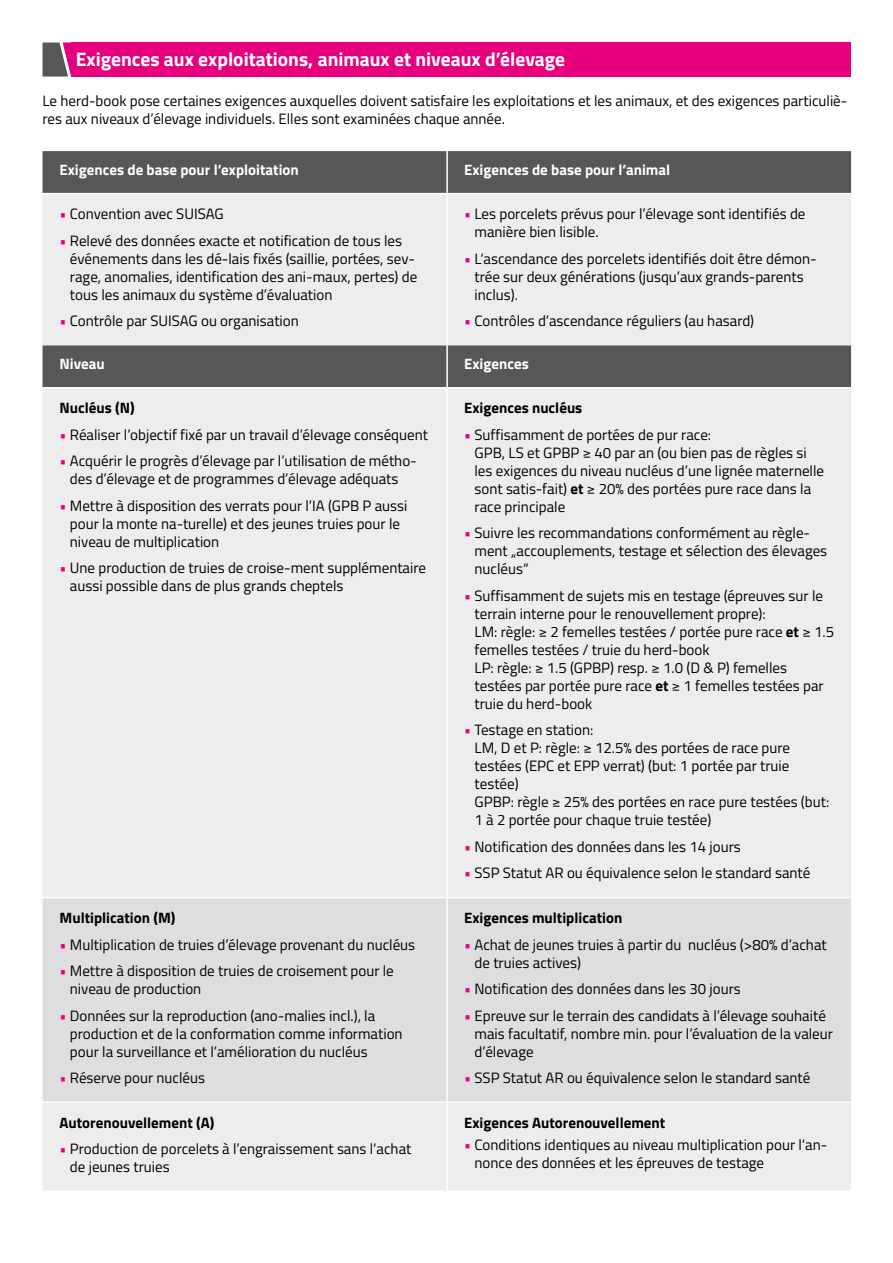
<style>
.page{position:relative;width:893px;height:1263px;background:#fff}
.page>*{position:absolute;margin:0;border:0;box-sizing:border-box;transform-origin:0 0}
.t1{font:700 19.5px "Titillium Web";color:#fff}
.t2{font:15px/18px "Titillium Web";color:#000}
.t3{font:700 15px "Titillium Web";color:#000}
.t4{font:700 15px "Titillium Web";color:#fff}
.s1{color:#e6007d}
.s2{font-weight:700}
</style>
<div class="page">
<svg style="left:43px;top:43px;width:28px;height:34px"></svg>
<div style="left:71px;top:43px;width:779px;height:34px;background:#e6007d"></div>
<div style="left:43px;top:151px;width:808px;height:42px;background:#575756"></div>
<div style="left:43px;top:194px;width:808px;height:996px;background:#ededed"></div>
<div style="left:43px;top:898px;width:808px;height:203px;background:#dedede"></div>
<hr style="left:446px;top:151px;width:2px;height:42px;background:#fff">
<hr style="left:446px;top:194px;width:2px;height:151px;background:#fff">
<hr style="left:446px;top:345px;width:2px;height:42px;background:#fff">
<hr style="left:43px;top:387px;width:404px;height:1px;background:#fff">
<hr style="left:447px;top:387px;width:404px;height:1px;background:#fff">
<hr style="left:446px;top:388px;width:2px;height:509px;background:#fff">
<hr style="left:43px;top:897px;width:404px;height:1px;background:#fff">
<hr style="left:447px;top:897px;width:404px;height:1px;background:#fff">
<hr style="left:446px;top:898px;width:2px;height:203px;background:#fff">
<hr style="left:43px;top:1101px;width:404px;height:2px;background:#fff">
<hr style="left:447px;top:1101px;width:404px;height:2px;background:#fff">
<hr style="left:446px;top:1103px;width:2px;height:87px;background:#fff">
<h1 class="t1" style="left:76px;top:44px;width:491px">Exigences aux exploitations, animaux et niveaux d’élevage</h1>
<p class="t2" style="left:43px;top:91px;width:806px">Le herd-book pose certaines exigences auxquelles doivent satisfaire les exploitations et les animaux, et des exigences particuliè&shy;res aux niveaux d’élevage individuels. Elles sont examinées chaque année.</p>
<p class="t4" style="left:60px;top:158px;width:241px">Exigences de base pour l’exploitation</p>
<p class="t4" style="left:464px;top:158px;width:208px">Exigences de base pour l’animal</p>
<p class="t2" style="left:60px;top:204px;width:166px"><span class="s1">•</span> Convention avec SUISAG</p>
<p class="t2" style="left:70px;top:231px;width:349px;text-indent:-10px"><span class="s1">•</span> Relevé des données exacte et notification de tous les événements dans les dé-lais fixés (saillie, portées, sev&shy;rage, anomalies, identification des ani-maux, pertes) de tous les animaux du système d’évaluation</p>
<p class="t2" style="left:60px;top:311px;width:241px"><span class="s1">•</span> Contrôle par SUISAG ou organisation</p>
<p class="t2" style="left:474px;top:204px;width:332px;text-indent:-10px"><span class="s1">•</span> Les porcelets prévus pour l’élevage sont identifiés de manière bien lisible.</p>
<p class="t2" style="left:474px;top:249px;width:344px;text-indent:-10px"><span class="s1">•</span> L‘ascendance des porcelets identifiés doit être démon&shy;trée sur deux générations (jusqu’aux grands-parents inclus).</p>
<p class="t2" style="left:464px;top:311px;width:292px"><span class="s1">•</span> Contrôles d’ascendance réguliers (au hasard)</p>
<p class="t4" style="left:60px;top:353px;width:47px">Niveau</p>
<p class="t4" style="left:464px;top:353px;width:66px">Exigences</p>
<p class="t3" style="left:60px;top:397px;width:77px">Nucléus (N)</p>
<p class="t2" style="left:60px;top:425px;width:370px"><span class="s1">•</span> Réaliser l’objectif fixé par un travail d’élevage conséquent</p>
<p class="t2" style="left:60px;top:451px;width:359px;text-align:center"><span class="s1">•</span> Acquérir le progrès d’élevage par l’utilisation de métho&shy;des d’élevage et de programmes d’élevage adéquats</p>
<p class="t2" style="left:70px;top:496px;width:339px;text-indent:-10px"><span class="s1">•</span> Mettre à disposition des verrats pour l’IA (GPB P aussi pour la monte na-turelle) et des jeunes truies pour le niveau de multiplication</p>
<p class="t2" style="left:70px;top:558px;width:358px;text-indent:-10px"><span class="s1">•</span> Une production de truies de croise-ment supplémentaire aussi possible dans de plus grands cheptels</p>
<p class="t3" style="left:464px;top:397px;width:120px">Exigences nucléus</p>
<p class="t2" style="left:474px;top:425px;width:351px;text-indent:-10px"><span class="s1">•</span> Suffisamment de portées de pur race:<br>GPB, LS et GPBP ≥ 40 par an (ou bien pas de règles si les exigences du niveau nucléus d’une lignée maternelle sont satis-fait) <span class="s2">et</span> ≥ 20% des portées pure race dans la race principale</p>
<p class="t2" style="left:474px;top:523px;width:354px;text-indent:-10px"><span class="s1">•</span> Suivre les recommandations conformément au règle&shy;ment „accouplements, testage et sélection des élevages nucléus“</p>
<p class="t2" style="left:474px;top:586px;width:361px;text-indent:-10px"><span class="s1">•</span> Suffisamment de sujets mis en testage (épreuves sur le terrain interne pour le renouvellement propre):<br>LM: règle: ≥ 2 femelles testées / portée pure race <span class="s2">et</span> ≥ 1.5 femelles testées / truie du herd-book<br>LP: règle: ≥ 1.5 (GPBP) resp. ≥ 1.0 (D &amp; P) femelles testées par portée pure race <span class="s2">et</span> ≥ 1 femelles testées par truie du herd-book</p>
<p class="t2" style="left:474px;top:720px;width:356px;text-indent:-10px"><span class="s1">•</span> Testage en station:<br>LM, D et P: règle: ≥ 12.5% des portées de race pure testées (EPC et EPP verrat) (but: 1 portée par truie testée)<br>GPBP: règle ≥ 25% des portées en race pure testées (but:<br>1 à 2 portée pour chaque truie testée)</p>
<p class="t2" style="left:464px;top:837px;width:278px"><span class="s1">•</span> Notification des données dans les 14 jours</p>
<p class="t2" style="left:464px;top:863px;width:348px"><span class="s1">•</span> SSP Statut AR ou équivalence selon le standard santé</p>
<p class="t3" style="left:60px;top:906px;width:117px">Multiplication (M)</p>
<p class="t2" style="left:60px;top:934px;width:357px"><span class="s1">•</span> Multiplication de truies d’élevage provenant du nucléus</p>
<p class="t2" style="left:70px;top:961px;width:325px;text-indent:-10px"><span class="s1">•</span> Mettre à disposition de truies de croisement pour le niveau de production</p>
<p class="t2" style="left:70px;top:1005px;width:334px;text-indent:-10px"><span class="s1">•</span> Données sur la reproduction (ano-malies incl.), la production et de la conformation comme information pour la surveillance et l’amélioration du nucléus</p>
<p class="t2" style="left:60px;top:1068px;width:147px"><span class="s1">•</span> Réserve pour nucléus</p>
<p class="t3" style="left:60px;top:1111px;width:156px">Autorenouvellement (A)</p>
<p class="t2" style="left:70px;top:1139px;width:343px;text-indent:-10px"><span class="s1">•</span> Production de porcelets à l’engraissement sans l‘achat de jeunes truies</p>
<p class="t3" style="left:464px;top:906px;width:160px">Exigences multiplication</p>
<p class="t2" style="left:474px;top:934px;width:354px;text-indent:-10px"><span class="s1">•</span> Achat de jeunes truies à partir du nucléus (&gt;80% d’achat de truies actives)</p>
<p class="t2" style="left:464px;top:979px;width:278px"><span class="s1">•</span> Notification des données dans les 30 jours</p>
<p class="t2" style="left:474px;top:1005px;width:360px;text-indent:-10px"><span class="s1">•</span> Epreuve sur le terrain des candidats à l’élevage souhaité mais facultatif, nombre min. pour l’évaluation de la valeur d’élevage</p>
<p class="t2" style="left:464px;top:1068px;width:348px"><span class="s1">•</span> SSP Statut AR ou équivalence selon le standard santé</p>
<p class="t3" style="left:464px;top:1111px;width:203px">Exigences Autorenouvellement</p>
<p class="t2" style="left:474px;top:1135px;width:354px;text-indent:-10px"><span class="s1">•</span> Conditions identiques au niveau multiplication pour l‘an&shy;nonce des données et les épreuves de testage</p>
</div>
